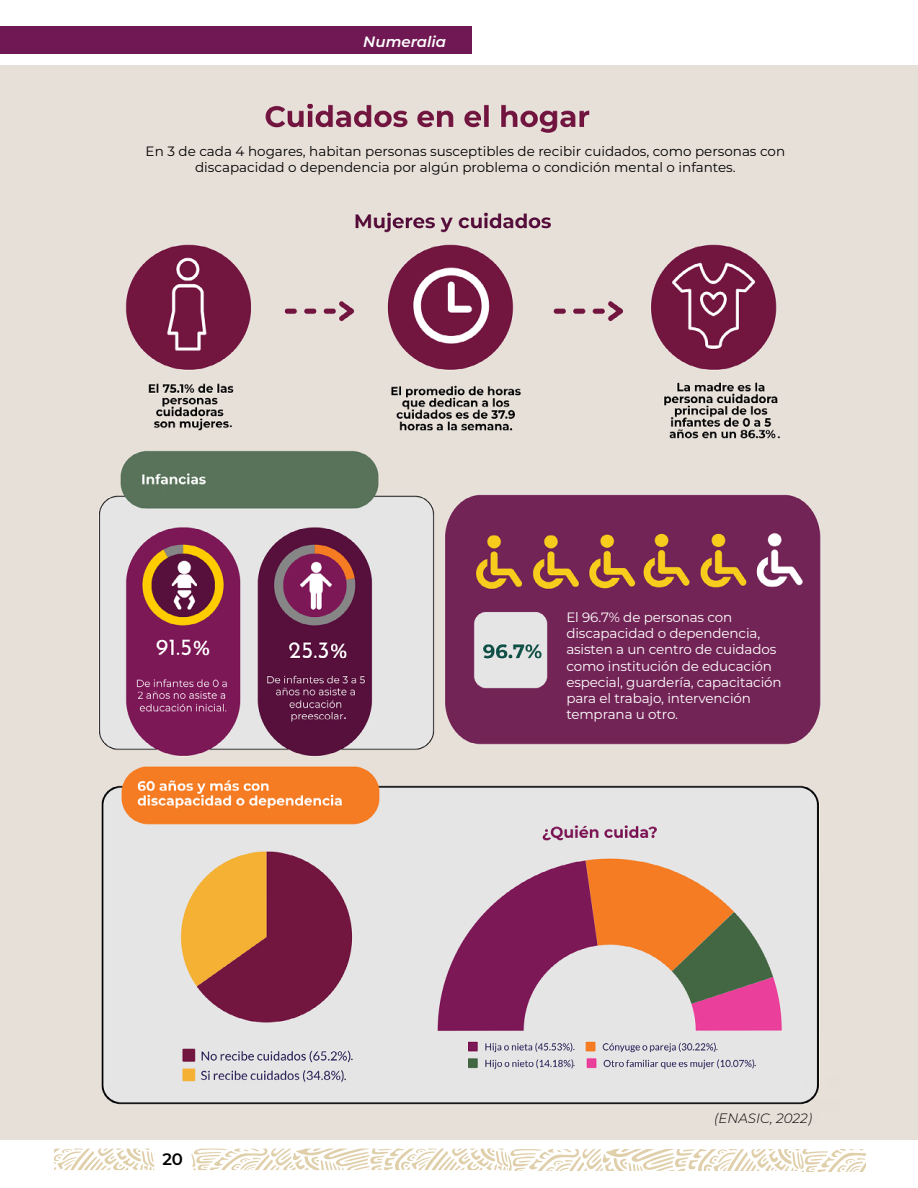
<style>
.page{position:relative;width:918px;height:1188px;background:#fff}
.page>*{position:absolute;margin:0;border:0;box-sizing:border-box;transform-origin:0 0}
.t1{font:600 16.5px "Montserrat";color:#000}
.t2{font:16.5px "Minion Pro";color:#000}
.t3{font:italic 600 15px "Montserrat";color:#fff}
.t4{font:13.5px/16.2px "Montserrat";letter-spacing:-.01em;color:#fff}
.t5{font:13.5px/16.2px "Montserrat";color:#000;text-align:center}
.t6{font:italic 300 13.5px "Montserrat";color:#000}
.t7{font:13.5px "Minion Pro";color:#191a36}
.t8{font:500 12px "Montserrat";color:#fff}
.t9{font:10.5px/16.6px "Minion Pro";color:#191a36}
</style>
<div class="page">
<div style="left:0;top:27px;width:472px;height:27px;background:#6f1853"></div>
<div style="left:0;top:65px;width:918px;height:1075px;background:#e7e0d9"></div>
<img style="left:98px;top:103px;width:723px;height:1002px">
<svg style="left:54px;top:1149px;width:100px;height:21px"></svg>
<svg style="left:192px;top:1149px;width:673px;height:22px"></svg>
<div style="left:112px;top:139px;width:707px;height:44px;background:#e7e0d9"></div>
<div style="left:566px;top:613px;width:229px;height:95px;background:#732456"></div>
<p class="t3" style="left:363px;top:31px;width:84px">Numeralia</p>
<p class="t5" style="left:146px;top:143px;width:641px">En 3 de cada 4 hogares, habitan personas susceptibles de recibir cuidados, como personas con discapacidad o dependencia por algún problema o condición mental o infantes.</p>
<p class="t2" style="left:229px;top:410px;width:5px">.</p>
<p class="t8" style="left:344px;top:707px;width:4px">.</p>
<p class="t1" style="left:162px;top:1147px;width:22px">20</p>
<p class="t7" style="left:351px;top:1047px;width:5px">.</p>
<p class="t7" style="left:344px;top:1066px;width:5px">.</p>
<p class="t2" style="left:777px;top:422px;width:5px">.</p>
<p class="t4" style="left:566px;top:609px;width:217px">El 96.7% de personas con discapacidad o dependencia, asisten a un centro de cuidados como institución de educación especial, guardería, capacitación para el trabajo, intervención temprana u otro.</p>
<p class="t9" style="left:573px;top:1038px;width:4px">. .</p>
<p class="t9" style="left:716px;top:1038px;width:4px">.</p>
<p class="t9" style="left:754px;top:1055px;width:4px">.</p>
<p class="t6" style="left:714px;top:1109px;width:100px">(ENASIC, 2022)</p>
</div>
